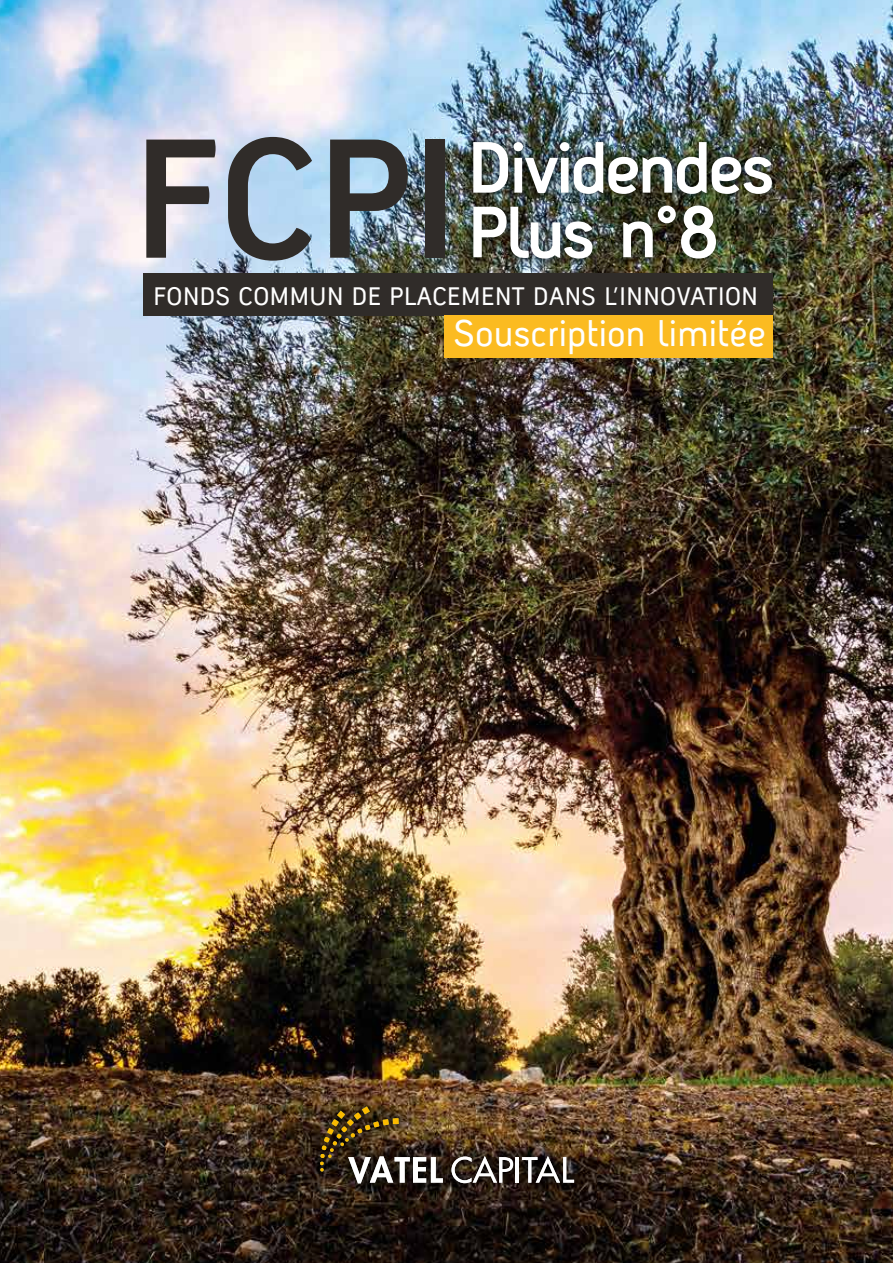
<style>
.page{position:relative;width:893px;height:1263px;background:#fff}
.page>*{position:absolute;margin:0;border:0;box-sizing:border-box;transform-origin:0 0}
.t1{font:700 164.1px "Antagometrica BT";color:#302c29}
.t2{font:700 70.2px/64.7px "Antagometrica BT";letter-spacing:-.025em;color:#fff}
.t3{font:36px "Antagometrica BT";letter-spacing:.02em;color:#fff}
.t4{font:24.6px "Antagometrica BT";letter-spacing:.02em;color:#fff}
</style>
<div class="page">
<img style="left:0;top:0;width:893px;height:1263px">
<img style="left:455px;top:119px;width:330px;height:167px">
<div style="left:144px;top:273px;width:629px;height:42px;background:#302c29"></div>
<div style="left:445px;top:315px;width:328px;height:42px;background:#fbbb21"></div>
<img style="left:307px;top:1093px;width:280px;height:103px">
<svg style="left:451px;top:1156px;width:62px;height:27px"></svg>
<hr style="left:516px;top:1157px;width:3px;height:26px;background:#fff">
<svg style="left:522px;top:1156px;width:52px;height:27px"></svg>
<img style="left:320px;top:1106px;width:123px;height:77px">
<h1 class="t1" style="left:133px;top:99px;width:326px">FCPI</h1>
<h2 class="t2" style="left:468px;top:134px;width:308px">Dividendes<br>Plus n°8</h2>
<p class="t4" style="left:153px;top:281px;width:606px">FONDS COMMUN DE PLACEMENT DANS L’INNOVATION</p>
<h3 class="t3" style="left:454px;top:312px;width:313px">Souscription limitée</h3>
</div>
